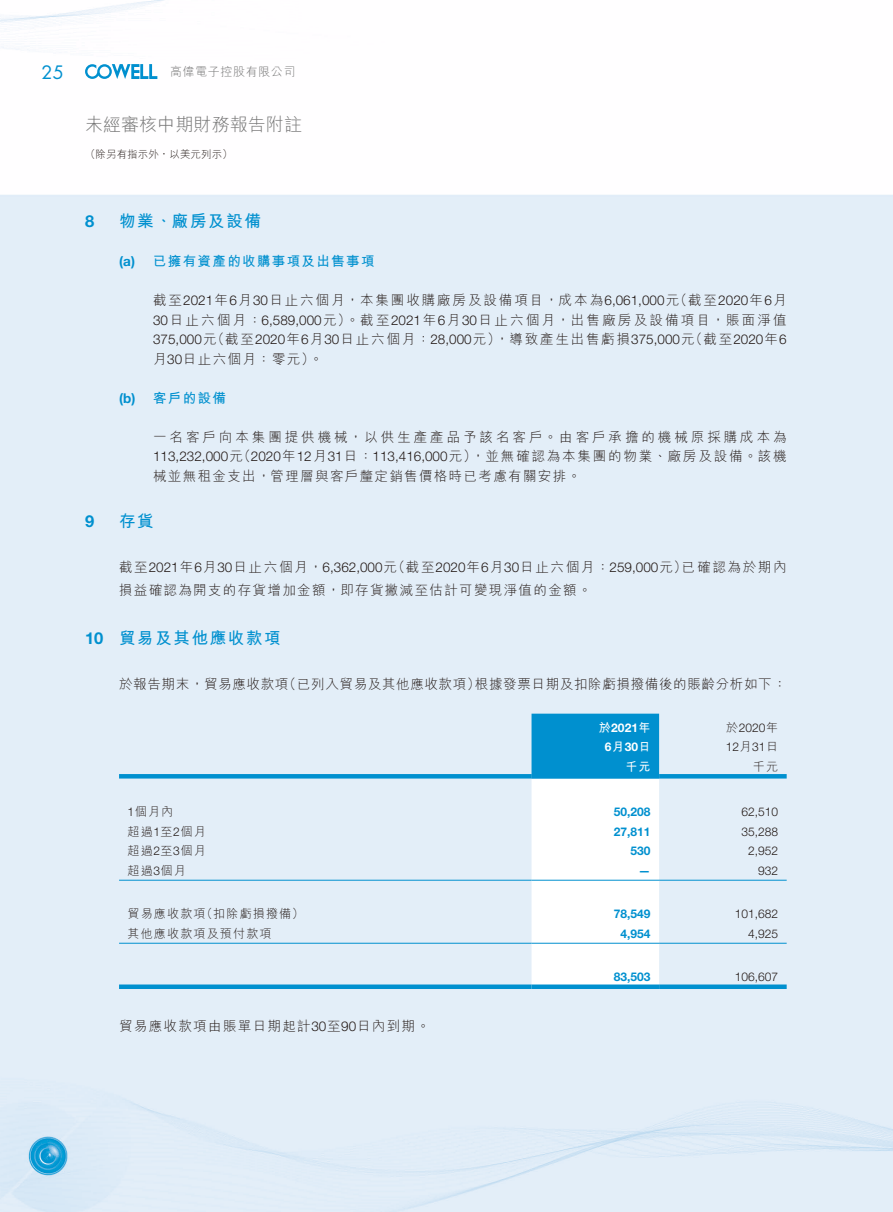
<style>
.page{position:relative;width:893px;height:1212px;background:#fff}
.page>*{position:absolute;margin:0;border:0;box-sizing:border-box;transform-origin:0 0}
.t1{font:300 18px "M Hei HK";letter-spacing:.005em;color:#727272}
.t2{font:18px "Futura Std";color:#0090cf}
.t3{font:700 16.5px "M Hei HK";letter-spacing:.1em;color:#0090cf}
.t4{font:700 16.5px "Helvetica Neue LT Std";color:#0090cf}
.t5{font:300 13.5px/19.5px "M Hei HK";letter-spacing:.145em;color:#231916;text-align:right}
.t6{font:300 13.5px "Helvetica Neue LT Std";color:#231916}
.t7{font:300 13.5px "M Hei HK";letter-spacing:.1em;color:#231916}
.t8{font:300 13.5px/19.5px "M Hei HK";letter-spacing:.22em;color:#231916;text-align:right}
.t9{font:300 13.5px "M Hei HK";letter-spacing:.05em;color:#231916}
.t10{font:700 13.5px "M Hei HK";letter-spacing:.1em;color:#0090cf}
.t11{font:300 13.5px "M Hei HK";letter-spacing:.125em;color:#231916}
.t12{font:700 13.5px "Helvetica Neue LT Std";color:#0090cf}
.t13{font:300 12px/19.5px "Helvetica Neue LT Std";color:#231916}
.t14{font:300 12px "M Hei HK";letter-spacing:.1em;color:#231916}
.t15{font:700 12px "Helvetica Neue LT Std";color:#0090cf}
.t16{font:700 12px/19.5px "Helvetica Neue LT Std";color:#fff;text-align:center}
.t17{font:300 12px "M Hei HK";letter-spacing:.05em;color:#727272}
.t18{font:700 12px "M Hei HK";color:#fff}
.t19{font:300 10.5px "M Hei HK";letter-spacing:.005em;color:#231916}
.s1{font-family:"Helvetica Neue LT Std"}
.s2{font-family:"M Hei HK"}
</style>
<div class="page">
<img style="left:0;top:0;width:892px;height:1212px">
<svg style="left:85px;top:64px;width:72px;height:15px"></svg>
<svg style="left:531px;top:714px;width:128px;height:270px"></svg>
<hr style="left:119px;top:774px;width:412px;height:4px;background:#0090cf">
<hr style="left:531px;top:774px;width:128px;height:4px;background:#0090cf">
<hr style="left:659px;top:774px;width:128px;height:4px;background:#0090cf">
<hr style="left:119px;top:880px;width:412px;height:1px;background:#0090cf">
<hr style="left:531px;top:880px;width:128px;height:1px;background:#0090cf">
<hr style="left:659px;top:880px;width:128px;height:1px;background:#0090cf">
<hr style="left:119px;top:943px;width:412px;height:1px;background:#0090cf">
<hr style="left:531px;top:943px;width:128px;height:1px;background:#0090cf">
<hr style="left:659px;top:943px;width:128px;height:1px;background:#0090cf">
<div style="left:119px;top:984px;width:412px;height:5px;background:#0090cf"></div>
<div style="left:531px;top:984px;width:128px;height:5px;background:#0090cf"></div>
<div style="left:659px;top:984px;width:128px;height:5px;background:#0090cf"></div>
<h1 class="t2" style="left:42px;top:61px;width:24px">25</h1>
<p class="t17" style="left:170px;top:66px;width:127px">高偉電子控股有限公司</p>
<h1 class="t1" style="left:85px;top:115px;width:218px">未經審核中期財務報告附註</h1>
<p class="t19" style="left:85px;top:149px;width:149px">（除另有指示外，以美元列示(</p>
<p class="t4" style="left:85px;top:211px;width:11px">8</p>
<p class="t4" style="left:85px;top:511px;width:11px">9</p>
<p class="t4" style="left:85px;top:628px;width:20px">10</p>
<p class="t3" style="left:119px;top:209px;width:143px">物業、廠房及設備</p>
<p class="t12" style="left:119px;top:253px;width:18px">a( )</p>
<p class="t12" style="left:119px;top:390px;width:18px">b( )</p>
<p class="t10" style="left:153px;top:252px;width:223px">已擁有資產的收購事項及出售事項</p>
<p class="t5" style="left:153px;top:290px;width:635px">截至<span class="s1">2021</span>年<span class="s1">6</span>月<span class="s1">30</span>日止六個月，本集團收購廠房及設備項目，成本為<span class="s1">6,061,000</span> （元 截至<span class="s1">2020</span>年<span class="s1">6</span>月<br><span class="s1">30</span>日止六個月：<span class="s1">6,589,000</span>元）。截至<span class="s1">2021</span>年<span class="s1">6</span>月<span class="s1">30</span>日止六個月，出售廠房及設備項目，賬面淨值，導致產生出售虧損<span class="s1">375,000</span> （元 截至<span class="s1">2020</span>年<span class="s1">6</span></p>
<p class="t6" style="left:153px;top:331px;width:349px">375,000 <span class="s2">（元 截至</span>2020<span class="s2">年</span>6<span class="s2">月</span>30<span class="s2">日止六個月：</span>28,000<span class="s2">元）</span></p>
<p class="t7" style="left:309px;top:352px;width:15px">。</p>
<p class="t7" style="left:153px;top:352px;width:163px">月<span class="s1">30</span>日止六個月：零元(</p>
<p class="t10" style="left:153px;top:388px;width:74px">客戶的設備</p>
<p class="t8" style="left:153px;top:427px;width:635px">一名客戶向本集團提供機械，以供生產產品予該名客戶。由客戶承擔的機械原採購成本為，並無確認為本集團的物業、廠房及設備。該機</p>
<p class="t6" style="left:153px;top:448px;width:325px">113,232,000 <span class="s2">（元</span> 2020<span class="s2">年</span>12<span class="s2">月</span>31<span class="s2">日：</span>113,416,000<span class="s2">元）</span></p>
<p class="t7" style="left:153px;top:469px;width:429px">械並無租金支出，管理層與客戶釐定銷售價格時已考慮有關安排。</p>
<p class="t3" style="left:119px;top:509px;width:36px">存貨</p>
<p class="t6" style="left:119px;top:559px;width:569px"><span class="s2">截至</span>2021<span class="s2">年</span>6<span class="s2">月</span>30<span class="s2">日止六個月，</span>6,362,000 <span class="s2">（元 截至</span>2020<span class="s2">年</span>6<span class="s2">月</span>30<span class="s2">日止六個月：</span>259,000<span class="s2">元）</span></p>
<p class="t7" style="left:119px;top:583px;width:474px">損益確認為開支的存貨增加金額，即存貨撇減至估計可變現淨值的金額。</p>
<p class="t3" style="left:119px;top:626px;width:163px">貿易及其他應收款項</p>
<p class="t11" style="left:682px;top:560px;width:106px">已確認為於期內</p>
<p class="t9" style="left:283px;top:677px;width:199px">（已列入貿易及其他應收款項）</p>
<p class="t9" style="left:119px;top:677px;width:171px">於報告期末，貿易應收款項</p>
<p class="t9" style="left:475px;top:677px;width:313px">根據發票日期及扣除虧損撥備後的賬齡分析如下：</p>
<p class="t16" style="left:599px;top:717px;width:53px"><span class="s2">於</span>2021<span class="s2">年<br></span>6<span class="s2">月</span>30<span class="s2">日</span></p>
<p class="t13" style="left:726px;top:717px;width:54px"><span class="s2">於</span>2020<span class="s2">年<br></span>12<span class="s2">月</span>31<span class="s2">日</span></p>
<p class="t14" style="left:753px;top:760px;width:27px">千元</p>
<p class="t18" style="left:625px;top:757px;width:27px">千元</p>
<p class="t14" style="left:128px;top:805px;width:47px"><span class="s1">1</span>個月內</p>
<p class="t15" style="left:614px;top:804px;width:38px">50,208</p>
<p class="t13" style="left:741px;top:802px;width:38px">62,510</p>
<p class="t14" style="left:128px;top:825px;width:80px">超過<span class="s1">1</span>至<span class="s1">2</span>個月</p>
<p class="t15" style="left:614px;top:824px;width:38px">27,811</p>
<p class="t13" style="left:741px;top:821px;width:38px">35,288</p>
<p class="t14" style="left:128px;top:844px;width:80px">超過<span class="s1">2</span>至<span class="s1">3</span>個月</p>
<p class="t15" style="left:631px;top:843px;width:22px">530</p>
<p class="t13" style="left:748px;top:841px;width:32px">2,952</p>
<p class="t14" style="left:128px;top:864px;width:60px">超過<span class="s1">3</span>個月</p>
<p class="t15" style="left:639px;top:863px;width:13px">—</p>
<p class="t13" style="left:758px;top:860px;width:22px">932</p>
<p class="t14" style="left:201px;top:907px;width:105px">（扣除虧損撥備(</p>
<p class="t14" style="left:128px;top:907px;width:79px">貿易應收款項</p>
<p class="t15" style="left:614px;top:906px;width:38px">78,549</p>
<p class="t13" style="left:735px;top:904px;width:45px">101,682</p>
<p class="t14" style="left:128px;top:927px;width:146px">其他應收款項及預付款項</p>
<p class="t15" style="left:621px;top:926px;width:32px">4,954</p>
<p class="t13" style="left:748px;top:923px;width:32px">4,925</p>
<p class="t15" style="left:614px;top:969px;width:38px">83,503</p>
<p class="t13" style="left:735px;top:967px;width:45px">106,607</p>
<p class="t7" style="left:119px;top:1019px;width:312px">貿易應收款項由賬單日期起計<span class="s1">30</span>至<span class="s1">90</span>日內到期。</p>
</div>
